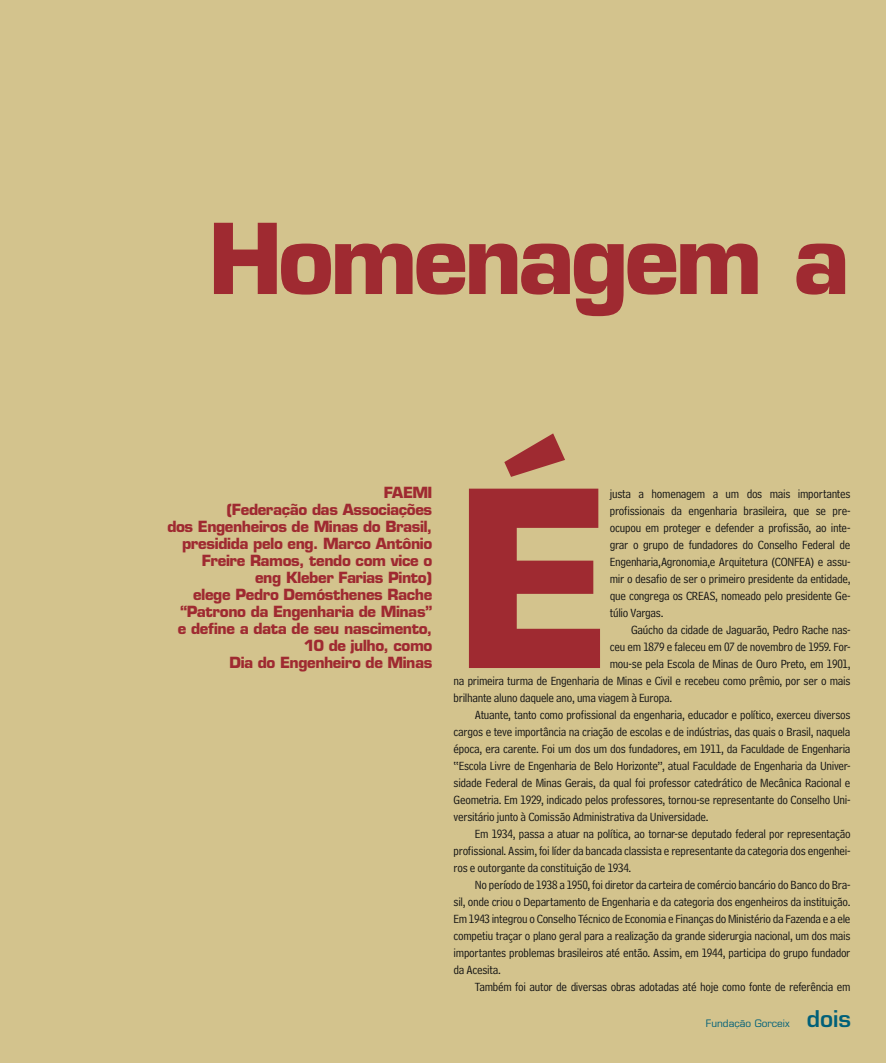
<style>
.page{position:relative;width:886px;height:1063px;background:#d3c38d}
.page>*{position:absolute;margin:0;border:0;box-sizing:border-box;transform-origin:0 0}
.t1{font:700 239.12px "Eurostile";color:#9f2a31}
.t2{font:700 95px "Eurostile";letter-spacing:-.045em;color:#9f2a31}
.t3{font:600 22.5px "Eurostile";color:#006079}
.t4{font:700 15px/17px "Eurostile";letter-spacing:-.03em;color:#9f2a31;text-align:right}
.t5{font:12.5px/17px "Bell Centennial Address";letter-spacing:-.02em;color:#121212;text-align:justify}
.t6{font:10px "Eurostile";color:#006079}
</style>
<div class="page">
<h2 class="t2" style="left:208px;top:200px;width:644px">Homenagem a</h2>
<p class="t4" style="left:167px;top:484px;width:266px">FAEMI<br>(Federação das Associações<br>dos Engenheiros de Minas do Brasil, presidida pelo eng. Marco Antônio<br>Freire Ramos, tendo com vice o<br>eng Kleber Farias Pinto)<br>elege Pedro Demósthenes Rache “Patrono da Engenharia de Minas”<br>e define a data de seu nascimento,<br>10 de julho, como<br>Dia do Engenheiro de Minas</p>
<h1 class="t1" style="left:454px;top:432px;width:164px">É</h1>
<p class="t5" style="left:610px;top:485px;width:242px">justa a homenagem a um dos mais importantes profissionais da engenharia brasileira, que se pre&shy;ocupou em proteger e defender a profissão, ao inte&shy;grar o grupo de fundadores do Conselho Federal de Engenharia,Agronomia,e Arquitetura (CONFEA) e assu&shy;mir o desafio de ser o primeiro presidente da entidade, que congrega os CREAS, nomeado pelo presidente Ge&shy;túlio Vargas.</p>
<p class="t5" style="left:631px;top:621px;width:221px">Gaúcho da cidade de Jaguarão, Pedro Rache nas-</p>
<p class="t5" style="left:610px;top:638px;width:242px">ceu em 1879 e faleceu em 07 de novembro de 1959. For-</p>
<p class="t5" style="left:610px;top:655px;width:242px">mou-se pela Escola de Minas de Ouro Preto, em 1901,</p>
<p class="t5" style="left:454px;top:672px;width:398px">na primeira turma de Engenharia de Minas e Civil e recebeu como prêmio, por ser o mais</p>
<p class="t5" style="left:454px;top:689px;width:220px">brilhante aluno daquele ano, uma viagem à Europa.</p>
<p class="t5" style="left:475px;top:706px;width:377px">Atuante, tanto como profissional da engenharia, educador e político, exerceu diversos</p>
<p class="t5" style="left:454px;top:723px;width:398px">cargos e teve importância na criação de escolas e de indústrias, das quais o Brasil, naquela</p>
<p class="t5" style="left:454px;top:740px;width:398px">época, era carente. Foi um dos um dos fundadores, em 1911, da Faculdade de Engenharia</p>
<p class="t5" style="left:454px;top:757px;width:398px">“Escola Livre de Engenharia de Belo Horizonte”, atual Faculdade de Engenharia da Univer-</p>
<p class="t5" style="left:454px;top:774px;width:398px">sidade Federal de Minas Gerais, da qual foi professor catedrático de Mecânica Racional e</p>
<p class="t5" style="left:454px;top:791px;width:398px">Geometria. Em 1929, indicado pelos professores, tornou-se representante do Conselho Uni-</p>
<p class="t5" style="left:454px;top:808px;width:257px">versitário junto à Comissão Administrativa da Universidade.</p>
<p class="t5" style="left:475px;top:825px;width:377px">Em 1934, passa a atuar na política, ao tornar-se deputado federal por representação</p>
<p class="t5" style="left:454px;top:842px;width:398px">profissional. Assim, foi líder da bancada classista e representante da categoria dos engenhei-</p>
<p class="t5" style="left:454px;top:859px;width:179px">ros e outorgante da constituição de 1934.</p>
<p class="t5" style="left:475px;top:876px;width:377px">No período de 1938 a 1950, foi diretor da carteira de comércio bancário do Banco do Bra-</p>
<p class="t5" style="left:454px;top:893px;width:398px">sil, onde criou o Departamento de Engenharia e da categoria dos engenheiros da instituição.</p>
<p class="t5" style="left:454px;top:910px;width:398px">Em 1943 integrou o Conselho Técnico de Economia e Finanças do Ministério da Fazenda e a ele</p>
<p class="t5" style="left:454px;top:927px;width:398px">competiu traçar o plano geral para a realização da grande siderurgia nacional, um dos mais</p>
<p class="t5" style="left:454px;top:944px;width:398px">importantes problemas brasileiros até então. Assim, em 1944, participa do grupo fundador</p>
<p class="t5" style="left:454px;top:961px;width:49px">da Acesita.</p>
<p class="t5" style="left:475px;top:978px;width:377px">Também foi autor de diversas obras adotadas até hoje como fonte de referência em</p>
<p class="t6" style="left:706px;top:1017px;width:85px">Fundação Gorceix</p>
<h3 class="t3" style="left:807px;top:1005px;width:46px">dois</h3>
</div>
